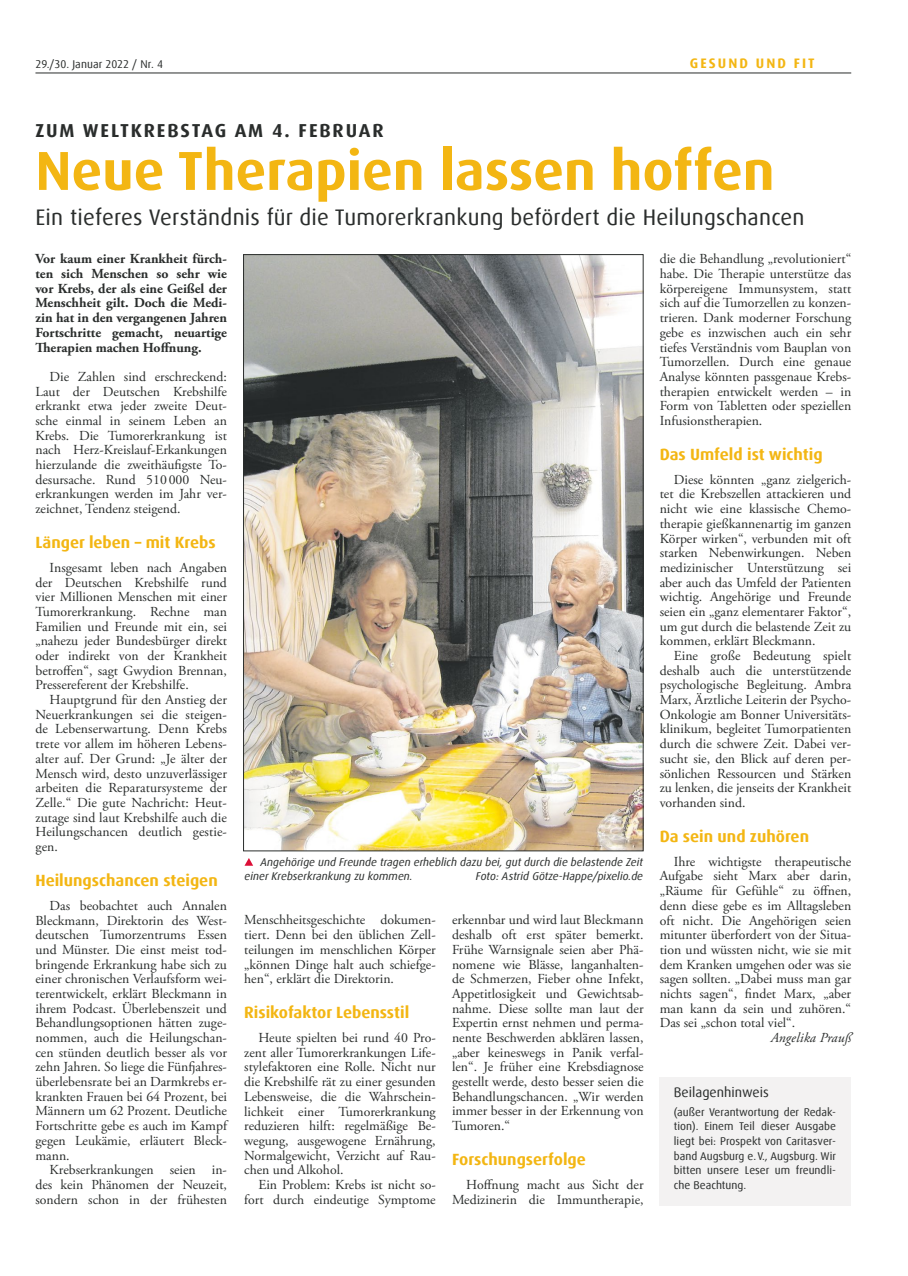
<style>
.page{position:relative;width:908px;height:1276px;background:#fff}
.page>*{position:absolute;margin:0;border:0;box-sizing:border-box;transform-origin:0 0}
.t1{font:700 55px "Dax Offc Pro";color:#f3b613}
.t2{font:22.5px "Dax Offc Pro";letter-spacing:.01em;color:#2a2d2c}
.t3{font:700 18.75px "Dax Offc Pro";letter-spacing:.1em;color:#2a2d2c}
.t4{font:700 16.25px "Dax Offc Pro";color:#f3b613}
.t5{font:13.75px/14.6px "Adobe Garamond Pro";color:#2a2d2c;text-align:justify}
.t6{font:700 13.75px/14.6px "Adobe Garamond Pro";color:#2a2d2c;text-align:justify}
.t7{font:13.75px "Dax Offc Pro";color:#2a2d2c}
.t8{font:italic 13.75px "Adobe Garamond Pro";letter-spacing:.01em;color:#2a2d2c}
.t9{font:700 13.75px "Dax Offc Pro";letter-spacing:.15em;color:#f3b613}
.t10{font:11.25px/14.8px "Dax Offc Pro";color:#2a2d2c;text-align:justify}
.t11{font:italic 11.25px/14.8px "Dax Offc Pro";color:#2a2d2c}
</style>
<div class="page">
<hr style="left:35px;top:73px;width:815px;height:1px;background:#2a2d2c">
<div style="left:659px;top:1077px;width:191px;height:129px;background:#f3f2f2"></div>
<img style="left:245px;top:256px;width:396px;height:593px">
<svg style="left:245px;top:858px;width:8px;height:7px"></svg>
<p class="t10" style="left:35px;top:56px;width:129px">29./30. Januar 2022 / Nr. 4</p>
<p class="t9" style="left:689px;top:54px;width:126px">GESUND UND FIT</p>
<h3 class="t3" style="left:35px;top:119px;width:349px">ZUM WELTKREBSTAG AM 4. FEBRUAR</h3>
<h1 class="t1" style="left:35px;top:135px;width:740px">Neue Therapien lassen hoffen</h1>
<h2 class="t2" style="left:35px;top:202px;width:770px">Ein tieferes Verständnis für die Tumorerkrankung befördert die Heilungschancen</h2>
<p class="t6" style="left:35px;top:252px;width:193px">Vor kaum einer Krankheit fürch&shy;ten sich Menschen so sehr wie vor Krebs, der als eine Geißel der Menschheit gilt. Doch die Medi&shy;zin hat in den vergangenen Jahren Fortschritte gemacht, neuartige Therapien machen Hoffnung.</p>
<p class="t5" style="left:35px;top:370px;width:193px;text-indent:14px">Die Zahlen sind erschreckend:<br>Laut der Deutschen Krebshilfe erkrankt etwa jeder zweite Deut&shy;sche einmal in seinem Leben an Krebs. Die Tumorerkrankung ist nach Herz-Kreislauf-Erkankungen hierzulande die zweithäufigste To&shy;desursache. Rund 510 000 Neu&shy;erkrankungen werden im Jahr ver&shy;zeichnet, Tendenz steigend.</p>
<p class="t4" style="left:35px;top:532px;width:182px">Länger leben – mit Krebs</p>
<p class="t5" style="left:35px;top:561px;width:193px;text-indent:14px">Insgesamt leben nach Angaben der Deutschen Krebshilfe rund vier Millionen Menschen mit einer Tumorerkrankung. Rechne man Familien und Freunde mit ein, sei „nahezu jeder Bundesbürger direkt oder indirekt von der Krankheit betroffen“, sagt Gwydion Brennan, Pressereferent der Krebshilfe.</p>
<p class="t5" style="left:35px;top:693px;width:193px;text-indent:14px">Hauptgrund für den Anstieg der Neuerkrankungen sei die steigen&shy;de Lebenserwartung. Denn Krebs trete vor allem im höheren Lebens&shy;alter auf. Der Grund: „Je älter der Mensch wird, desto unzuverlässiger arbeiten die Reparatursysteme der Zelle.“ Die gute Nachricht: Heut&shy;zutage sind laut Krebshilfe auch die Heilungschancen deutlich gestie&shy;gen.</p>
<p class="t4" style="left:35px;top:869px;width:184px">Heilungschancen steigen</p>
<p class="t5" style="left:35px;top:898px;width:193px;text-indent:14px">Das beobachtet auch Annalen Bleckmann, Direktorin des West&shy;deutschen Tumorzentrums Essen und Münster. Die einst meist tod&shy;bringende Erkrankung habe sich zu einer chronischen Verlaufsform wei&shy;terentwickelt, erklärt Bleckmann in ihrem Podcast. Überlebenszeit und Behandlungsoptionen hätten zuge&shy;nommen, auch die Heilungschan&shy;cen stünden deutlich besser als vor zehn Jahren. So liege die Fünfjahres&shy;überlebensrate bei an Darmkrebs er&shy;krankten Frauen bei 64 Prozent, bei Männern um 62 Prozent. Deutliche Fortschritte gebe es auch im Kampf gegen Leukämie, erläutert Bleck&shy;mann.</p>
<p class="t5" style="left:35px;top:1163px;width:193px;text-indent:14px">Krebserkrankungen seien in&shy;des kein Phänomen der Neuzeit, sondern schon in der frühesten</p>
<p class="t11" style="left:244px;top:854px;width:400px;text-indent:16px">Angehörige und Freunde tragen erheblich dazu bei, gut durch die belastende Zeit einer Krebserkrankung zu kommen.</p>
<p class="t11" style="left:475px;top:869px;width:169px">Foto: Astrid Götze-Happe/pixelio.de</p>
<p class="t5" style="left:244px;top:913px;width:193px">Menschheitsgeschichte dokumen&shy;tiert. Denn bei den üblichen Zell&shy;teilungen im menschlichen Körper „können Dinge halt auch schiefge&shy;hen“, erklärt die Direktorin.</p>
<p class="t4" style="left:244px;top:1002px;width:166px">Risikofaktor Lebensstil</p>
<p class="t5" style="left:244px;top:1031px;width:193px;text-indent:14px">Heute spielten bei rund 40 Pro&shy;zent aller Tumorerkrankungen Life&shy;stylefaktoren eine Rolle. Nicht nur die Krebshilfe rät zu einer gesunden Lebensweise, die die Wahrschein&shy;lichkeit einer Tumorerkrankung reduzieren hilft: regelmäßige Be&shy;wegung, ausgewogene Ernährung, Normalgewicht, Verzicht auf Rau&shy;chen und Alkohol.</p>
<p class="t5" style="left:244px;top:1177px;width:193px;text-align:right">Ein Problem: Krebs ist nicht so&shy;fort durch eindeutige Symptome</p>
<p class="t5" style="left:452px;top:913px;width:193px">erkennbar und wird laut Bleckmann deshalb oft erst später bemerkt.<br>Frühe Warnsignale seien aber Phä&shy;nomene wie Blässe, langanhalten&shy;de Schmerzen, Fieber ohne Infekt, Appetitlosigkeit und Gewichtsab&shy;nahme. Diese sollte man laut der Expertin ernst nehmen und perma&shy;nente Beschwerden abklären lassen, „aber keineswegs in Panik verfal&shy;len“. Je früher eine Krebsdiagnose gestellt werde, desto besser seien die Behandlungschancen. „Wir werden immer besser in der Erkennung von Tumoren.“</p>
<p class="t4" style="left:452px;top:1148px;width:135px">Forschungserfolge</p>
<p class="t5" style="left:452px;top:1177px;width:193px;text-align:right">Hoffnung macht aus Sicht der<br>Medizinerin die Immuntherapie,</p>
<p class="t5" style="left:659px;top:252px;width:193px">die die Behandlung „revolutioniert“ habe. Die Therapie unterstütze das körpereigene Immunsystem, statt sich auf die Tumorzellen zu konzen&shy;trieren. Dank moderner Forschung gebe es inzwischen auch ein sehr tiefes Verständnis vom Bauplan von Tumorzellen. Durch eine genaue Analyse könnten passgenaue Krebs&shy;therapien entwickelt werden – in Form von Tabletten oder speziellen Infusionstherapien.</p>
<p class="t4" style="left:659px;top:443px;width:164px">Das Umfeld ist wichtig</p>
<p class="t5" style="left:659px;top:472px;width:193px;text-indent:14px">Diese könnten „ganz zielgerich&shy;tet die Krebszellen attackieren und nicht wie eine klassische Chemo&shy;therapie gießkannenartig im ganzen Körper wirken“, verbunden mit oft starken Nebenwirkungen. Neben medizinischer Unterstützung sei aber auch das Umfeld der Patienten wichtig. Angehörige und Freunde seien ein „ganz elementarer Faktor“, um gut durch die belastende Zeit zu kommen, erklärt Bleckmann.</p>
<p class="t5" style="left:659px;top:649px;width:193px;text-indent:14px">Eine große Bedeutung spielt deshalb auch die unterstützende psychologische Begleitung. Ambra Marx, Ärztliche Leiterin der Psycho-Onkologie am Bonner Universitäts&shy;klinikum, begleitet Tumorpatienten durch die schwere Zeit. Dabei ver&shy;sucht sie, den Blick auf deren per&shy;sönlichen Ressourcen und Stärken zu lenken, die jenseits der Krankheit vorhanden sind.</p>
<p class="t4" style="left:659px;top:825px;width:151px">Da sein und zuhören</p>
<p class="t5" style="left:659px;top:854px;width:193px;text-indent:14px">Ihre wichtigste therapeutische Aufgabe sieht Marx aber darin, „Räume für Gefühle“ zu öffnen, denn diese gebe es im Alltagsleben oft nicht. Die Angehörigen seien mitunter überfordert von der Situa&shy;tion und wüssten nicht, wie sie mit dem Kranken umgehen oder was sie sagen sollten. „Dabei muss man gar nichts sagen“, findet Marx, „aber man kann da sein und zuhören.“ Das sei „schon total viel“.</p>
<p class="t8" style="left:770px;top:1029px;width:82px">Angelika Prauß</p>
<p class="t7" style="left:673px;top:1083px;width:96px">Beilagenhinweis</p>
<p class="t10" style="left:673px;top:1104px;width:164px">(außer Verantwortung der Redak&shy;tion). Einem Teil dieser Ausgabe liegt bei: Prospekt von Caritasver&shy;band Augsburg e.V., Augsburg. Wir bitten unsere Leser um freundli&shy;che Beachtung.</p>
</div>
